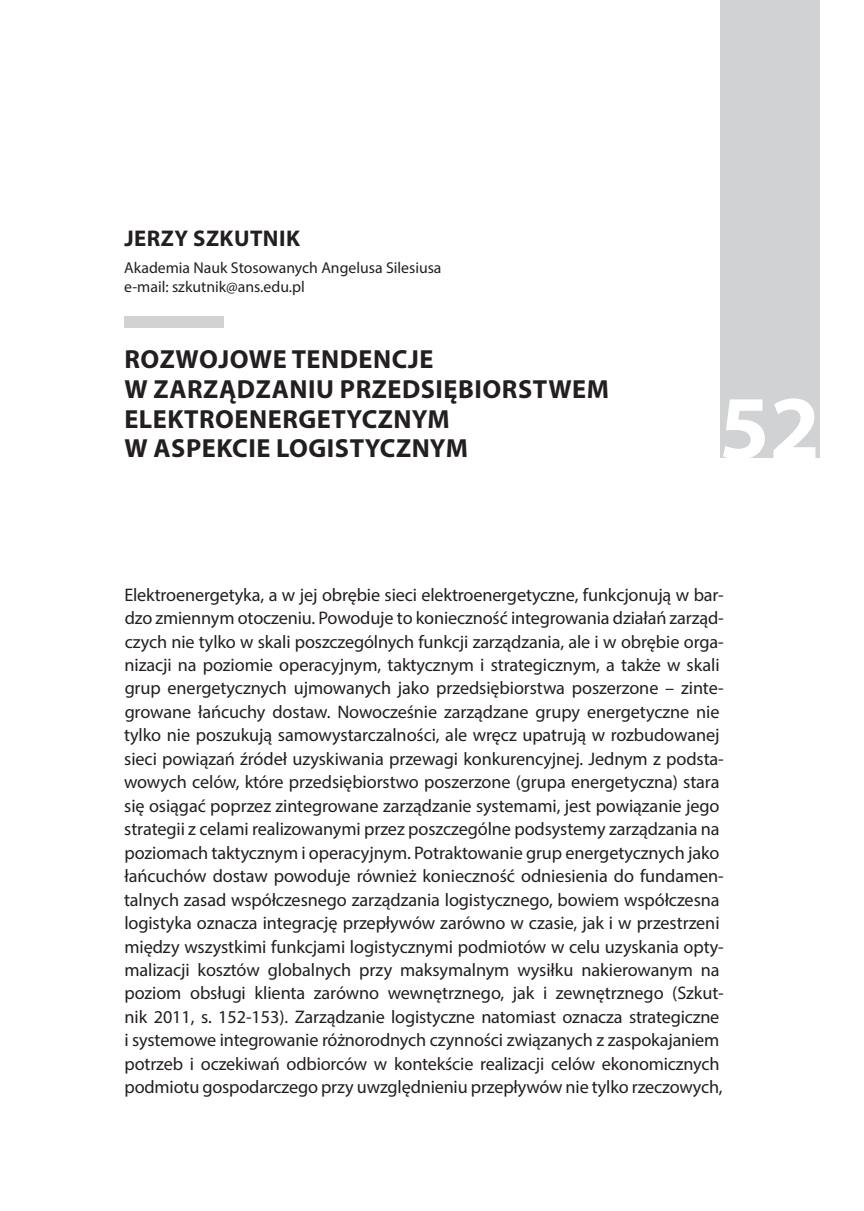
<style>
.page{position:relative;width:864px;height:1211px;background:#fff}
.page>*{position:absolute;margin:0;border:0;box-sizing:border-box;transform-origin:0 0}
.t1{font:700 91px "Myriad Pro";color:#fff}
.t2{font:700 26.25px/29.8px "Myriad Pro";letter-spacing:.02em;color:#231f20}
.t3{font:700 22.75px "Myriad Pro";letter-spacing:.02em;color:#231f20}
.t4{font:18.2px/23.4px "Myriad Pro";letter-spacing:-.005em;color:#231f20}
.t5{font:15.75px/19.2px "Myriad Pro";color:#231f20}
</style>
<div class="page">
<div style="left:719px;top:0;width:100px;height:457px;background:#d1d2d4"></div>
<div style="left:124px;top:316px;width:99px;height:12px;background:#d1d2d4"></div>
<p class="t3" style="left:124px;top:224px;width:177px">JERZY SZKUTNIK</p>
<p class="t5" style="left:124px;top:258px;width:319px">Akademia Nauk Stosowanych Angelusa Silesiusa e-mail: szkutnik@ans.edu.pl</p>
<h2 class="t2" style="left:124px;top:343px;width:486px">ROZWOJOWE TENDENCJE<br>W ZARZĄDZANIU PRZEDSIĘBIORSTWEM<br>ELEKTROENERGETYCZNYM<br>W ASPEKCIE LOGISTYCZNYM</h2>
<h1 class="t1" style="left:718px;top:368px;width:103px">52</h1>
<p class="t4" style="left:124px;top:582px;width:601px">Elektroenergetyka, a w jej obrębie sieci elektroenergetyczne, funkcjonują w bar&shy;dzo zmiennym otoczeniu. Powoduje to konieczność integrowania działań zarząd&shy;czych nie tylko w skali poszczególnych funkcji zarządzania, ale i w obrębie orga&shy;nizacji na poziomie operacyjnym, taktycznym i strategicznym, a także w skali grup energetycznych ujmowanych jako przedsiębiorstwa poszerzone – zinte&shy;growane łańcuchy dostaw. Nowocześnie zarządzane grupy energetyczne nie tylko nie poszukują samowystarczalności, ale wręcz upatrują w rozbudowanej sieci powiązań źródeł uzyskiwania przewagi konkurencyjnej. Jednym z podsta&shy;wowych celów, które przedsiębiorstwo poszerzone (grupa energetyczna) stara się osiągać poprzez zintegrowane zarządzanie systemami, jest powiązanie jego strategii z celami realizowanymi przez poszczególne podsystemy zarządzania na poziomach taktycznym i operacyjnym. Potraktowanie grup energetycznych jako łańcuchów dostaw powoduje również konieczność odniesienia do fundamen&shy;talnych zasad współczesnego zarządzania logistycznego, bowiem współczesna logistyka oznacza integrację przepływów zarówno w czasie, jak i w przestrzeni między wszystkimi funkcjami logistycznymi podmiotów w celu uzyskania opty&shy;malizacji kosztów globalnych przy maksymalnym wysiłku nakierowanym na poziom obsługi klienta zarówno wewnętrznego, jak i zewnętrznego (Szkut&shy;nik 2011, s. 152-153). Zarządzanie logistyczne natomiast oznacza strategiczne i systemowe integrowanie różnorodnych czynności związanych z zaspokajaniem potrzeb i oczekiwań odbiorców w kontekście realizacji celów ekonomicznych podmiotu gospodarczego przy uwzględnieniu przepływów nie tylko rzeczowych,</p>
</div>
